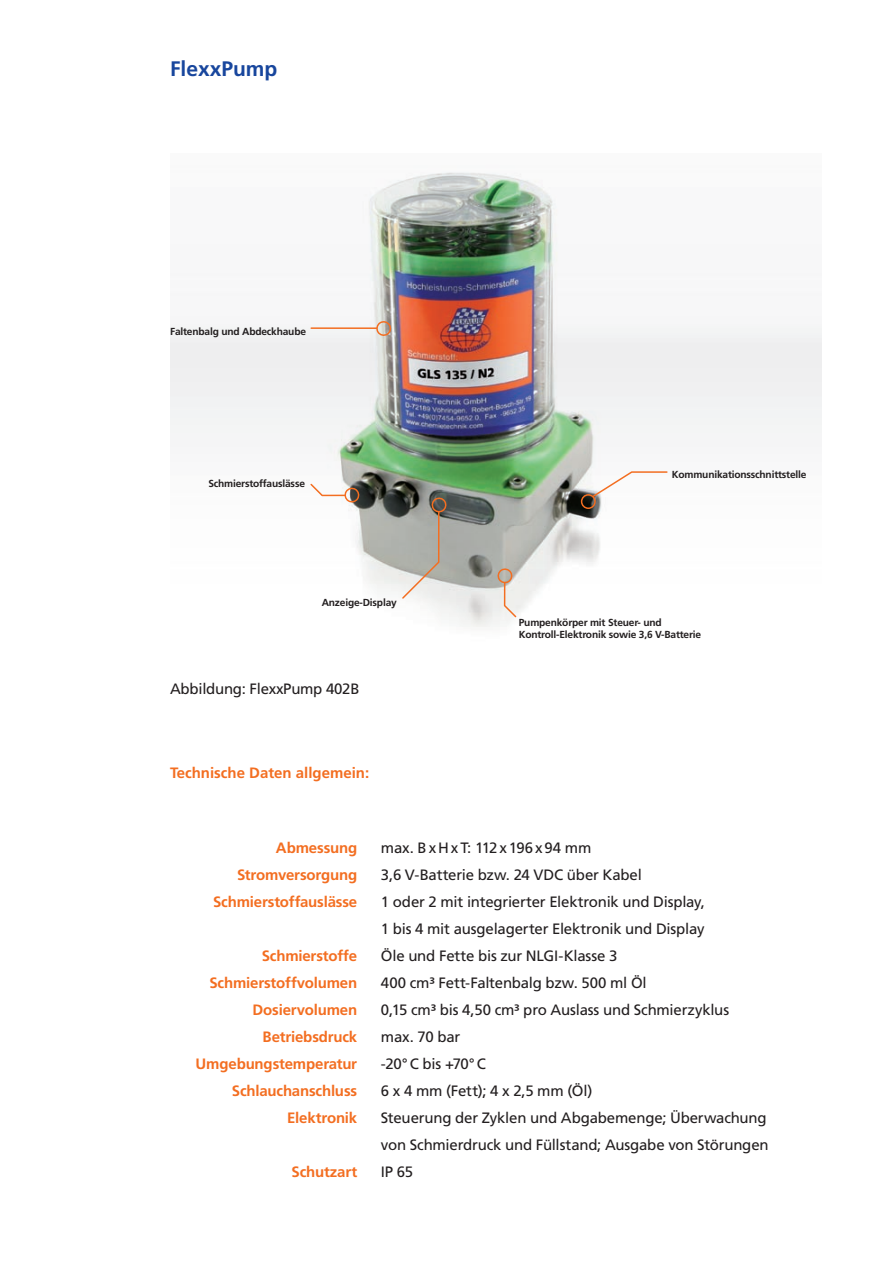
<style>
.page{position:relative;width:893px;height:1263px;background:#fff}
.page>*{position:absolute;margin:0;border:0;box-sizing:border-box;transform-origin:0 0}
.t1{font:700 21px "Frutiger";color:#18469d}
.t2{font:15px/27px "Frutiger";letter-spacing:-.015em;color:#231f20}
.t3{font:700 15px/27px "Frutiger CE";letter-spacing:-.01em;color:#f36e21;text-align:right}
.t4{font:700 15px "Frutiger";color:#f36e21}
.t5{font:700 10.2px/12.3px "Frutiger CE";letter-spacing:-.02em;color:#231f20}
</style>
<div class="page">
<img style="left:170px;top:172px;width:651px;height:455px">
<div style="left:581px;top:494px;width:15px;height:15px;border:2px solid #f36e21;border-radius:50%"></div>
<svg style="left:591px;top:471px;width:77px;height:27px"></svg>
<svg style="left:374px;top:319px;width:19px;height:17px"></svg>
<hr style="left:311px;top:327px;width:66px;height:2px;background:#f36e21">
<svg style="left:401px;top:495px;width:46px;height:105px"></svg>
<svg style="left:495px;top:566px;width:23px;height:53px"></svg>
<svg style="left:309px;top:482px;width:53px;height:23px"></svg>
<h1 class="t1" style="left:170px;top:57px;width:109px">FlexxPump</h1>
<p class="t5" style="left:170px;top:325px;width:137px">Faltenbalg und Abdeckhaube</p>
<p class="t5" style="left:208px;top:477px;width:98px">Schmierstoffauslässe</p>
<p class="t5" style="left:322px;top:596px;width:77px">Anzeige-Display</p>
<p class="t2" style="left:170px;top:676px;width:191px">Abbildung: FlexxPump 402B</p>
<p class="t4" style="left:170px;top:764px;width:201px">Technische Daten allgemein:</p>
<p class="t5" style="left:672px;top:468px;width:136px">Kommunikationsschnittstelle</p>
<p class="t5" style="left:519px;top:616px;width:184px">Pumpenkörper mit Steuer- und<br>Kontroll-Elektronik sowie 3,6 V-Batterie</p>
<p class="t3" style="left:213px;top:835px;width:146px">Abmessung<br>Stromversorgung<br>Schmierstoffauslässe</p>
<p class="t3" style="left:196px;top:943px;width:163px">Schmierstoffe<br>Schmierstoffvolumen<br>Dosiervolumen<br>Betriebsdruck<br>Umgebungstemperatur<br>Schlauchanschluss<br>Elektronik</p>
<p class="t3" style="left:292px;top:1159px;width:67px">Schutzart</p>
<p class="t2" style="left:381px;top:835px;width:389px">max. BxHxT: 112x196x94 mm<br>3,6 V-Batterie bzw. 24 VDC über Kabel<br>1 oder 2 mit integrierter Elektronik und Display,<br>1 bis 4 mit ausgelagerter Elektronik und Display<br>Öle und Fette bis zur NLGI-Klasse 3<br>400 cm³ Fett-Faltenbalg bzw. 500 ml Öl<br>0,15 cm³ bis 4,50 cm³ pro Auslass und Schmierzyklus<br>max. 70 bar<br>-20°C bis +70°C<br>6 x 4 mm (Fett); 4 x 2,5 mm (Öl)<br>Steuerung der Zyklen und Abgabemenge; Überwachung von Schmierdruck und Füllstand; Ausgabe von Störungen IP 65</p>
</div>
